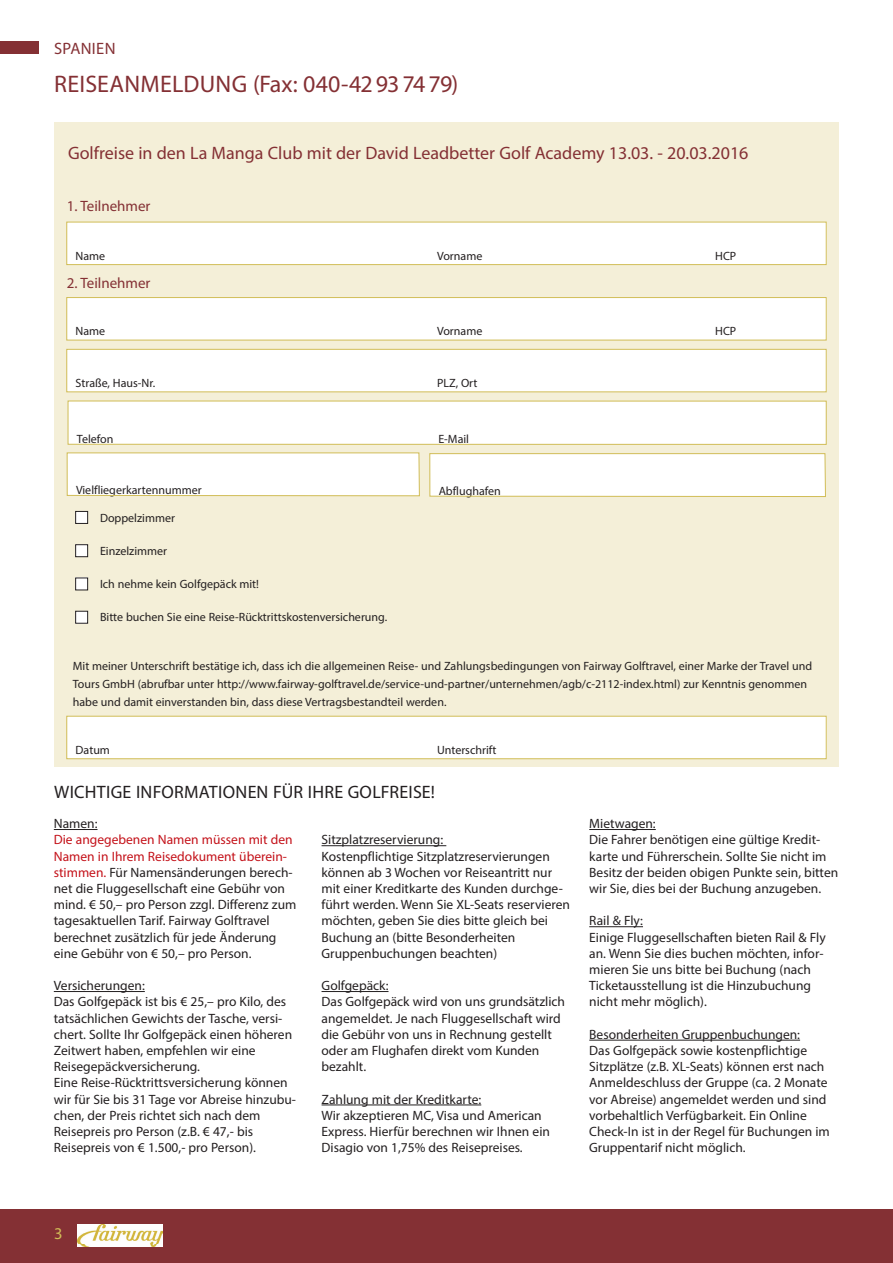
<style>
.page{position:relative;width:893px;height:1263px;background:#fff}
.page>*{position:absolute;margin:0;border:0;box-sizing:border-box;transform-origin:0 0}
.Hotel{font:24px "Myriad Pro";letter-spacing:.005em;color:#843034}
.Copy{font:18px "Myriad Pro";color:#843034}
.Hotel-2{font:18px "Myriad Pro";letter-spacing:.015em;color:#231f20}
.t1{font:16.5px "Myriad Pro";letter-spacing:.02em;color:#843034}
.t2{font:16.5px "Myriad Pro";color:#d1bd57}
.t3{font:15px "Myriad Pro";color:#843034}
.Copy-2{font:13.5px/16.2px "Myriad Pro";color:#231f20}
.t4{font:12px/18px "Myriad Pro";color:#231f20}
.s1{color:#c4121a}
</style>
<div class="page">
<div style="left:0;top:1209px;width:893px;height:54px;background:#843034"></div>
<img style="left:78px;top:1224px;width:85px;height:22px">
<div style="left:0;top:42px;width:38px;height:12px;background:#843034"></div>
<div style="left:54px;top:122px;width:785px;height:644px;background:#f4efd8"></div>
<div style="left:67px;top:222px;width:759px;height:43px;background:#fff"></div>
<div style="left:66px;top:222px;width:761px;height:43px;border:1px solid #d1bd57"></div>
<div style="left:67px;top:298px;width:759px;height:42px;background:#fff"></div>
<div style="left:66px;top:297px;width:761px;height:43px;border:1px solid #d1bd57"></div>
<div style="left:67px;top:349px;width:759px;height:43px;background:#fff"></div>
<div style="left:66px;top:349px;width:761px;height:43px;border:1px solid #d1bd57"></div>
<div style="left:68px;top:401px;width:758px;height:43px;background:#fff"></div>
<div style="left:68px;top:401px;width:759px;height:44px;border:1px solid #d1bd57"></div>
<div style="left:67px;top:716px;width:759px;height:43px;background:#fff"></div>
<div style="left:66px;top:716px;width:761px;height:43px;border:1px solid #d1bd57"></div>
<svg style="left:66px;top:452px;width:354px;height:44px;background:#fcfbf6"></svg>
<div style="left:76px;top:511px;width:12px;height:12px;background:#fff"></div>
<div style="left:75px;top:511px;width:13px;height:13px;border:1px solid #231f20"></div>
<div style="left:76px;top:545px;width:12px;height:12px;background:#fff"></div>
<div style="left:75px;top:544px;width:13px;height:13px;border:1px solid #231f20"></div>
<div style="left:76px;top:578px;width:12px;height:12px;background:#fff"></div>
<div style="left:75px;top:578px;width:13px;height:12px;border:1px solid #231f20"></div>
<div style="left:76px;top:611px;width:12px;height:12px;background:#fff"></div>
<div style="left:75px;top:611px;width:13px;height:13px;border:1px solid #231f20"></div>
<hr style="left:54px;top:829px;width:44px;height:1px;background:#231f20">
<hr style="left:54px;top:991px;width:91px;height:1px;background:#231f20">
<hr style="left:322px;top:845px;width:124px;height:1px;background:#231f20">
<hr style="left:322px;top:991px;width:66px;height:1px;background:#231f20">
<hr style="left:322px;top:1104px;width:159px;height:1px;background:#231f20">
<hr style="left:589px;top:829px;width:67px;height:1px;background:#231f20">
<hr style="left:589px;top:926px;width:54px;height:1px;background:#231f20">
<hr style="left:589px;top:1040px;width:211px;height:1px;background:#231f20">
<svg style="left:429px;top:453px;width:397px;height:44px;background:#fcfbf6"></svg>
<p class="t1" style="left:54px;top:38px;width:63px">SPANIEN</p>
<p class="Hotel" style="left:54px;top:69px;width:406px">REISEANMELDUNG (Fax: 040-42937479)</p>
<p class="Copy" style="left:68px;top:142px;width:682px">Golfreise in den La Manga Club mit der David Leadbetter Golf Academy 13.03. - 20.03.2016</p>
<p class="t3" style="left:67px;top:197px;width:85px">1. Teilnehmer</p>
<p class="t4" style="left:76px;top:247px;width:31px">Name</p>
<p class="t4" style="left:437px;top:247px;width:47px">Vorname</p>
<p class="t4" style="left:715px;top:247px;width:23px">HCP</p>
<p class="t3" style="left:67px;top:273px;width:85px">2. Teilnehmer</p>
<p class="t4" style="left:76px;top:322px;width:31px">Name</p>
<p class="t4" style="left:437px;top:322px;width:47px">Vorname</p>
<p class="t4" style="left:715px;top:322px;width:23px">HCP</p>
<p class="t4" style="left:76px;top:374px;width:81px">Straße, Haus-Nr.</p>
<p class="t4" style="left:437px;top:374px;width:42px">PLZ, Ort</p>
<p class="t4" style="left:77px;top:430px;width:38px">Telefon</p>
<p class="t4" style="left:438px;top:430px;width:32px">E-Mail</p>
<p class="t4" style="left:76px;top:481px;width:127px">Vielfliegerkartennummer</p>
<p class="t4" style="left:100px;top:508px;width:77px">Doppelzimmer</p>
<p class="t4" style="left:100px;top:542px;width:69px">Einzelzimmer</p>
<p class="t4" style="left:100px;top:575px;width:161px">Ich nehme kein Golfgepäck mit!</p>
<p class="t4" style="left:100px;top:608px;width:289px">Bitte buchen Sie eine Reise-Rücktrittskostenversicherung.</p>
<p class="t4" style="left:73px;top:656px;width:741px">Mit meiner Unterschrift bestätige ich, dass ich die allgemeinen Reise- und Zahlungsbedingungen von Fairway Golftravel, einer Marke der Travel und<br>Tours GmbH (abrufbar unter http://www.fairway-golftravel.de/service-und-partner/unternehmen/agb/c-2112-index.html) zur Kenntnis genommen habe und damit einverstanden bin, dass diese Vertragsbestandteil werden.</p>
<p class="t4" style="left:439px;top:482px;width:64px">Abflughafen</p>
<p class="t4" style="left:76px;top:741px;width:36px">Datum</p>
<p class="t4" style="left:437px;top:741px;width:61px">Unterschrift</p>
<p class="Hotel-2" style="left:54px;top:781px;width:382px">WICHTIGE INFORMATIONEN FÜR IHRE GOLFREISE!</p>
<p class="Copy-2" style="left:54px;top:815px;width:45px">Namen:</p>
<p class="Copy-2" style="left:54px;top:831px;width:244px"><span class="s1">Die angegebenen Namen müssen mit den Namen in Ihrem Reisedokument überein&shy;stimmen.</span> Für Namensänderungen berech&shy;net die Fluggesellschaft eine Gebühr von mind. € 50,– pro Person zzgl. Differenz zum tagesaktuellen Tarif. Fairway Golftravel berechnet zusätzlich für jede Änderung eine Gebühr von € 50,– pro Person.</p>
<p class="Copy-2" style="left:54px;top:977px;width:93px">Versicherungen:</p>
<p class="Copy-2" style="left:54px;top:993px;width:240px">Das Golfgepäck ist bis € 25,– pro Kilo, des tatsächlichen Gewichts der Tasche, versi&shy;chert. Sollte Ihr Golfgepäck einen höheren Zeitwert haben, empfehlen wir eine Reisegepäckversicherung.</p>
<p class="Copy-2" style="left:54px;top:1074px;width:244px">Eine Reise-Rücktrittsversicherung können wir für Sie bis 31 Tage vor Abreise hinzubu&shy;chen, der Preis richtet sich nach dem Reisepreis pro Person (z.B. € 47,- bis Reisepreis von € 1.500,- pro Person).</p>
<p class="Copy-2" style="left:322px;top:831px;width:123px">Sitzplatzreservierung:</p>
<p class="Copy-2" style="left:322px;top:848px;width:250px">Kostenpflichtige Sitzplatzreservierungen können ab 3 Wochen vor Reiseantritt nur mit einer Kreditkarte des Kunden durchge&shy;führt werden. Wenn Sie XL-Seats reservieren möchten, geben Sie dies bitte gleich bei Buchung an (bitte Besonderheiten Gruppenbuchungen beachten)</p>
<p class="Copy-2" style="left:322px;top:977px;width:245px">Golfgepäck:<br>Das Golfgepäck wird von uns grundsätzlich angemeldet. Je nach Fluggesellschaft wird die Gebühr von uns in Rechnung gestellt oder am Flughafen direkt vom Kunden bezahlt.</p>
<p class="Copy-2" style="left:322px;top:1091px;width:161px">Zahlung mit der Kreditkarte:</p>
<p class="Copy-2" style="left:322px;top:1107px;width:230px">Wir akzeptieren MC, Visa und American<br>Express. Hierfür berechnen wir Ihnen ein<br>Disagio von 1,75% des Reisepreises.</p>
<p class="Copy-2" style="left:589px;top:815px;width:68px">Mietwagen:</p>
<p class="Copy-2" style="left:589px;top:831px;width:250px">Die Fahrer benötigen eine gültige Kredit&shy;karte und Führerschein. Sollte Sie nicht im Besitz der beiden obigen Punkte sein, bitten wir Sie, dies bei der Buchung anzugeben.</p>
<p class="Copy-2" style="left:589px;top:912px;width:55px">Rail &amp; Fly:</p>
<p class="Copy-2" style="left:589px;top:929px;width:238px">Einige Fluggesellschaften bieten Rail &amp; Fly an. Wenn Sie dies buchen möchten, infor&shy;mieren Sie uns bitte bei Buchung (nach Ticketausstellung ist die Hinzubuchung nicht mehr möglich).</p>
<p class="Copy-2" style="left:589px;top:1026px;width:212px">Besonderheiten Gruppenbuchungen:</p>
<p class="Copy-2" style="left:589px;top:1042px;width:242px">Das Golfgepäck sowie kostenpflichtige Sitzplätze (z.B. XL-Seats) können erst nach Anmeldeschluss der Gruppe (ca. 2 Monate vor Abreise) angemeldet werden und sind vorbehaltlich Verfügbarkeit. Ein Online Check-In ist in der Regel für Buchungen im Gruppentarif nicht möglich.</p>
<p class="t2" style="left:54px;top:1223px;width:10px">3</p>
</div>
